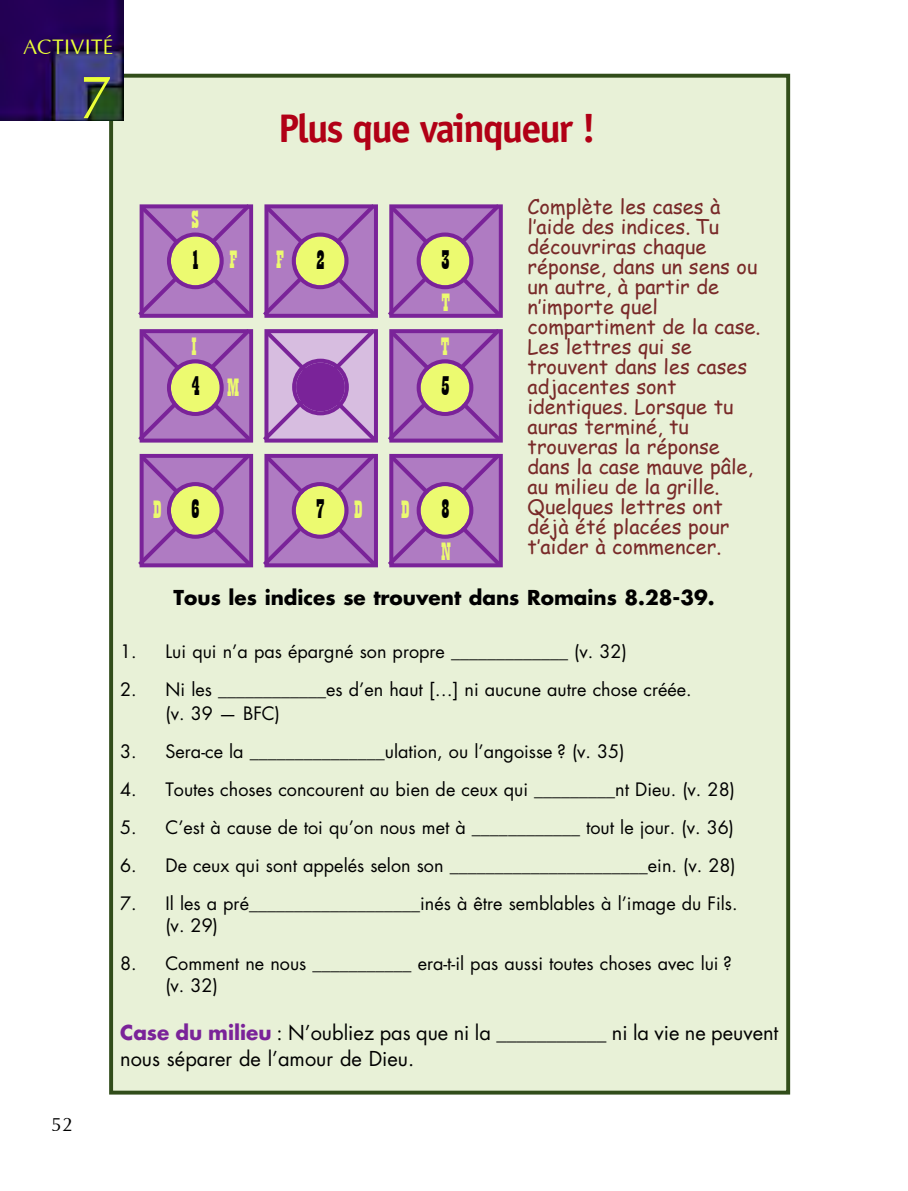
<style>
.page{position:relative;width:908px;height:1191px;background:#fff}
.page>*{position:absolute;margin:0;border:0;box-sizing:border-box;transform-origin:0 0}
.t1{font:64px "Optane";color:#ebff38}
.t2{font:700 40px "Officina Sans";letter-spacing:-.05em;color:#b10016}
.t3{font:28px "Playbill";color:#000}
.t4{font:26px "Playbill";color:#ecfa70}
.t5{font:22px "Optane";color:#ebff38}
.t6{font:20px/20px "Comic Sans MS";color:#792a29}
.t7{font:20px/26px "Futura";color:#000}
.t8{font:700 20px "Futura";color:#000}
.t9{font:20px "Optane";color:#000}
.t10{font:18px/22px "Futura";color:#000}
.s1{font-size:28px;color:#000}
.s2{font-size:26px;color:#ecfa70}
.s3{font-weight:700;color:#7a2399}
</style>
<div class="page">
<div style="left:113px;top:78px;width:672px;height:1012px;background:#e8f1d7"></div>
<div style="left:109px;top:74px;width:680px;height:1020px;border:4px solid #314d1a"></div>
<img style="left:0;top:0;width:123px;height:121px">
<svg style="left:138px;top:204px;width:365px;height:364px;background:#b388b4"></svg>
<p class="t5" style="left:23px;top:38px;width:92px">ACTIVITÉ</p>
<h1 class="t1" style="left:78px;top:72px;width:37px">7</h1>
<h2 class="t2" style="left:278px;top:113px;width:319px">Plus que vainqueur !</h2>
<h3 class="t4" style="left:191px;top:206px;width:9px">S</h3>
<h3 class="t3" style="left:190px;top:245px;width:11px">1</h3>
<h3 class="t4" style="left:229px;top:246px;width:9px">F</h3>
<h3 class="t3" style="left:315px;top:245px;width:11px">2</h3>
<h3 class="t3" style="left:440px;top:245px;width:11px">3</h3>
<h3 class="t4" style="left:276px;top:246px;width:9px">F</h3>
<h3 class="t4" style="left:441px;top:289px;width:10px">T</h3>
<h3 class="t4" style="left:191px;top:333px;width:7px">I</h3>
<h3 class="t4" style="left:441px;top:333px;width:10px">T</h3>
<h3 class="t3" style="left:190px;top:372px;width:11px">4</h3>
<h3 class="t4" style="left:227px;top:374px;width:14px">M</h3>
<h3 class="t3" style="left:440px;top:372px;width:11px">5</h3>
<h3 class="t4" style="left:153px;top:496px;width:49px">D <span class="s1">6</span></h3>
<h3 class="t3" style="left:315px;top:495px;width:49px">7 <span class="s2">D</span></h3>
<h3 class="t3" style="left:440px;top:495px;width:11px">8</h3>
<h3 class="t4" style="left:441px;top:538px;width:11px">N</h3>
<h3 class="t4" style="left:401px;top:496px;width:10px">D</h3>
<p class="t6" style="left:527px;top:196px;width:234px">Complète les cases à l’aide des indices. Tu découvriras chaque réponse, dans un sens ou un autre, à partir de n’importe quel compartiment de la case.<br>Les lettres qui se trouvent dans les cases adjacentes sont identiques. Lorsque tu auras terminé, tu trouveras la réponse dans la case mauve pâle, au milieu de la grille.<br>Quelques lettres ont déjà été placées pour t’aider à commencer.</p>
<p class="t8" style="left:173px;top:589px;width:542px">Tous les indices se trouvent dans Romains 8.28-39.</p>
<p class="t9" style="left:51px;top:1116px;width:23px">52</p>
<p class="t10" style="left:120px;top:642px;width:508px">1. Lui qui n’a pas épargné son propre _____________ (v. 32)</p>
<p class="t10" style="left:165px;top:679px;width:527px;line-height:24px;text-indent:-45px">2. Ni les ____________es d’en haut […] ni aucune autre chose créée. (v. 39 — BFC)</p>
<p class="t10" style="left:120px;top:742px;width:505px">3. Sera-ce la _______________ulation, ou l’angoisse ? (v. 35)</p>
<p class="t10" style="left:120px;top:780px;width:616px">4. Toutes choses concourent au bien de ceux qui _________nt Dieu. (v. 28)</p>
<p class="t10" style="left:120px;top:818px;width:615px">5. C’est à cause de toi qu’on nous met à ____________ tout le jour. (v. 36)</p>
<p class="t10" style="left:120px;top:856px;width:616px">6. De ceux qui sont appelés selon son ______________________ein. (v. 28)</p>
<p class="t10" style="left:165px;top:894px;width:573px;text-indent:-45px">7. Il les a pré___________________inés à être semblables à l’image du Fils. (v. 29)</p>
<p class="t10" style="left:165px;top:954px;width:568px;text-indent:-45px">8. Comment ne nous ___________ era-t-il pas aussi toutes choses avec lui ? (v. 32)</p>
<p class="t7" style="left:120px;top:1021px;width:659px"><span class="s3">Case du milieu</span> : N’oubliez pas que ni la ___________ ni la vie ne peuvent nous séparer de l’amour de Dieu.</p>
</div>
